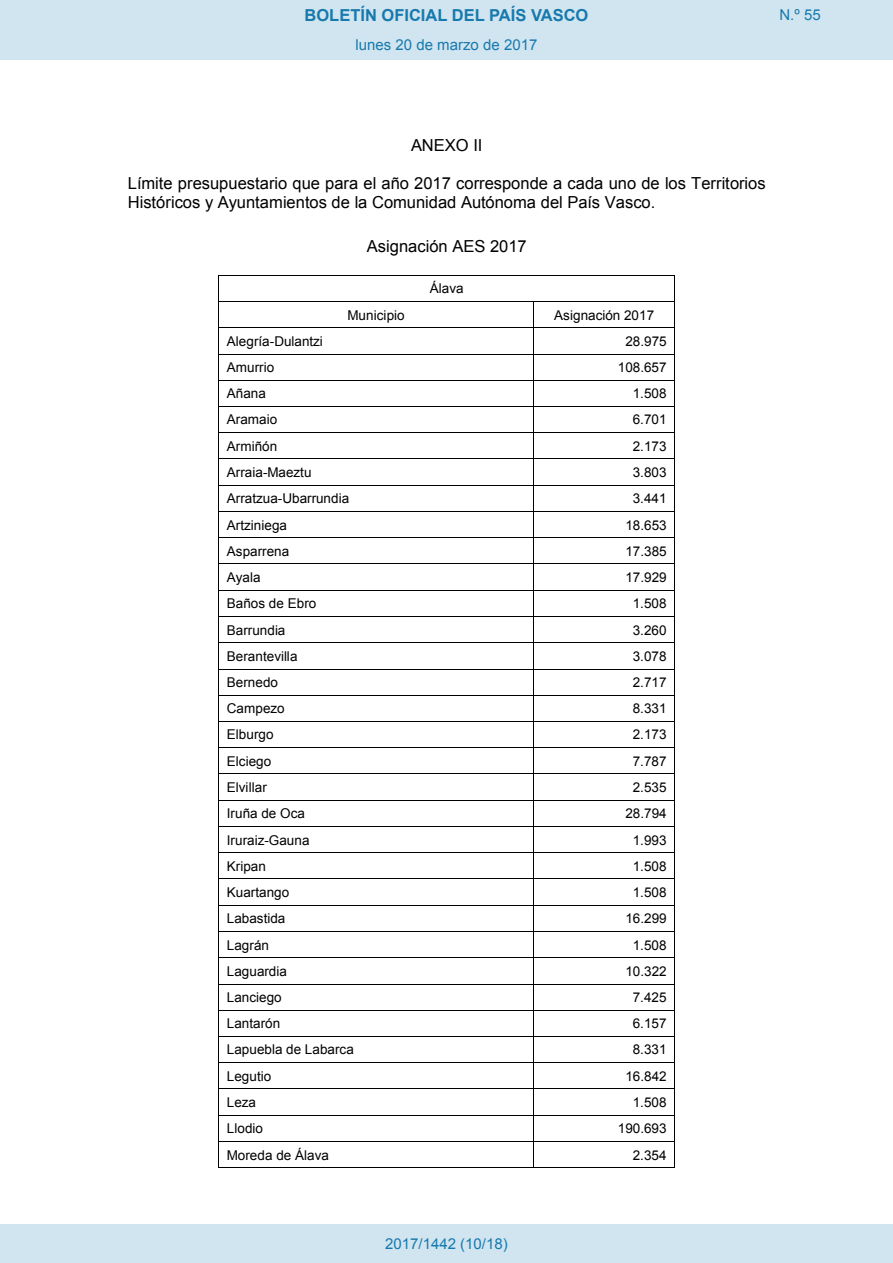
<style>
.page{position:relative;width:893px;height:1263px;background:#fff}
.page>*{position:absolute;margin:0;border:0;box-sizing:border-box;transform-origin:0 0}
.t1{font:16.5px/18.9px "Arial";color:#000}
.t2{font:700 16.5px "Arial";color:#1879ad}
.Paginacion_Centro{font:15px "Arial";color:#1879ad}
.t3{font:13.5px "Arial";letter-spacing:.005em;color:#000}
</style>
<div class="page">
<hr style="left:219px;top:275px;width:455px;height:1px;background:#000">
<hr style="left:219px;top:301px;width:314px;height:1px;background:#000">
<hr style="left:534px;top:301px;width:140px;height:1px;background:#000">
<hr style="left:219px;top:327px;width:314px;height:1px;background:#000">
<hr style="left:534px;top:327px;width:140px;height:1px;background:#000">
<hr style="left:219px;top:354px;width:314px;height:1px;background:#000">
<hr style="left:534px;top:354px;width:140px;height:1px;background:#000">
<hr style="left:219px;top:380px;width:314px;height:1px;background:#000">
<hr style="left:534px;top:380px;width:140px;height:1px;background:#000">
<hr style="left:219px;top:406px;width:314px;height:1px;background:#000">
<hr style="left:534px;top:406px;width:140px;height:1px;background:#000">
<hr style="left:219px;top:432px;width:314px;height:1px;background:#000">
<hr style="left:534px;top:432px;width:140px;height:1px;background:#000">
<hr style="left:219px;top:459px;width:314px;height:1px;background:#000">
<hr style="left:534px;top:459px;width:140px;height:1px;background:#000">
<hr style="left:219px;top:485px;width:314px;height:1px;background:#000">
<hr style="left:534px;top:485px;width:140px;height:1px;background:#000">
<hr style="left:219px;top:511px;width:314px;height:1px;background:#000">
<hr style="left:534px;top:511px;width:140px;height:1px;background:#000">
<hr style="left:219px;top:537px;width:314px;height:1px;background:#000">
<hr style="left:534px;top:537px;width:140px;height:1px;background:#000">
<hr style="left:219px;top:564px;width:314px;height:1px;background:#000">
<hr style="left:534px;top:564px;width:140px;height:1px;background:#000">
<hr style="left:219px;top:590px;width:314px;height:1px;background:#000">
<hr style="left:534px;top:590px;width:140px;height:1px;background:#000">
<hr style="left:219px;top:616px;width:314px;height:1px;background:#000">
<hr style="left:534px;top:616px;width:140px;height:1px;background:#000">
<hr style="left:219px;top:642px;width:314px;height:1px;background:#000">
<hr style="left:534px;top:642px;width:140px;height:1px;background:#000">
<hr style="left:219px;top:669px;width:314px;height:1px;background:#000">
<hr style="left:534px;top:669px;width:140px;height:1px;background:#000">
<hr style="left:219px;top:695px;width:314px;height:1px;background:#000">
<hr style="left:534px;top:695px;width:140px;height:1px;background:#000">
<hr style="left:219px;top:721px;width:314px;height:1px;background:#000">
<hr style="left:534px;top:721px;width:140px;height:1px;background:#000">
<hr style="left:219px;top:747px;width:314px;height:1px;background:#000">
<hr style="left:534px;top:747px;width:140px;height:1px;background:#000">
<hr style="left:219px;top:774px;width:314px;height:1px;background:#000">
<hr style="left:534px;top:774px;width:140px;height:1px;background:#000">
<hr style="left:219px;top:800px;width:314px;height:1px;background:#000">
<hr style="left:534px;top:800px;width:140px;height:1px;background:#000">
<hr style="left:219px;top:826px;width:314px;height:1px;background:#000">
<hr style="left:534px;top:826px;width:140px;height:1px;background:#000">
<hr style="left:219px;top:852px;width:314px;height:1px;background:#000">
<hr style="left:534px;top:852px;width:140px;height:1px;background:#000">
<hr style="left:219px;top:878px;width:314px;height:1px;background:#000">
<hr style="left:534px;top:878px;width:140px;height:1px;background:#000">
<hr style="left:219px;top:905px;width:314px;height:1px;background:#000">
<hr style="left:534px;top:905px;width:140px;height:1px;background:#000">
<hr style="left:219px;top:931px;width:314px;height:1px;background:#000">
<hr style="left:534px;top:931px;width:140px;height:1px;background:#000">
<hr style="left:219px;top:957px;width:314px;height:1px;background:#000">
<hr style="left:534px;top:957px;width:140px;height:1px;background:#000">
<hr style="left:219px;top:984px;width:314px;height:1px;background:#000">
<hr style="left:534px;top:984px;width:140px;height:1px;background:#000">
<hr style="left:219px;top:1010px;width:314px;height:1px;background:#000">
<hr style="left:534px;top:1010px;width:140px;height:1px;background:#000">
<hr style="left:219px;top:1036px;width:314px;height:1px;background:#000">
<hr style="left:534px;top:1036px;width:140px;height:1px;background:#000">
<hr style="left:219px;top:1062px;width:314px;height:1px;background:#000">
<hr style="left:534px;top:1062px;width:140px;height:1px;background:#000">
<hr style="left:219px;top:1088px;width:314px;height:1px;background:#000">
<hr style="left:534px;top:1088px;width:140px;height:1px;background:#000">
<hr style="left:219px;top:1115px;width:314px;height:1px;background:#000">
<hr style="left:534px;top:1115px;width:140px;height:1px;background:#000">
<hr style="left:219px;top:1141px;width:314px;height:1px;background:#000">
<hr style="left:534px;top:1141px;width:140px;height:1px;background:#000">
<svg style="left:218px;top:275px;width:1px;height:893px"></svg>
<hr style="left:219px;top:1167px;width:314px;height:1px;background:#000">
<svg style="left:533px;top:301px;width:1px;height:867px"></svg>
<hr style="left:534px;top:1167px;width:140px;height:1px;background:#000">
<svg style="left:674px;top:275px;width:1px;height:893px"></svg>
<div style="left:0;top:0;width:893px;height:60px;background:#d0e5f0"></div>
<div style="left:0;top:1225px;width:893px;height:38px;background:#d0e5f0"></div>
<p class="t2" style="left:305px;top:4px;width:285px">BOLETÍN OFICIAL DEL PAÍS VASCO</p>
<p class="Paginacion_Centro" style="left:779px;top:5px;width:43px">N.º 55</p>
<p class="Paginacion_Centro" style="left:356px;top:35px;width:183px">lunes 20 de marzo de 2017</p>
<p class="t1" style="left:411px;top:136px;width:73px">ANEXO II</p>
<p class="t1" style="left:128px;top:174px;width:639px">Límite presupuestario que para el año 2017 corresponde a cada uno de los Territorios<br>Históricos y Ayuntamientos de la Comunidad Autónoma del País Vasco.</p>
<p class="t1" style="left:367px;top:237px;width:161px">Asignación AES 2017</p>
<p class="t3" style="left:430px;top:280px;width:35px">Álava</p>
<p class="t3" style="left:348px;top:306px;width:59px">Municipio</p>
<p class="t3" style="left:554px;top:306px;width:101px">Asignación 2017</p>
<p class="t3" style="left:227px;top:332px;width:98px">Alegría-Dulantzi</p>
<p class="t3" style="left:625px;top:332px;width:43px">28.975</p>
<p class="t3" style="left:227px;top:358px;width:49px">Amurrio</p>
<p class="t3" style="left:618px;top:358px;width:50px">108.657</p>
<p class="t3" style="left:227px;top:385px;width:41px">Añana</p>
<p class="t3" style="left:633px;top:385px;width:35px">1.508</p>
<p class="t3" style="left:227px;top:411px;width:52px">Aramaio</p>
<p class="t3" style="left:633px;top:411px;width:35px">6.701</p>
<p class="t3" style="left:227px;top:437px;width:52px">Armiñón</p>
<p class="t3" style="left:633px;top:437px;width:35px">2.173</p>
<p class="t3" style="left:227px;top:463px;width:86px">Arraia-Maeztu</p>
<p class="t3" style="left:633px;top:463px;width:35px">3.803</p>
<p class="t3" style="left:227px;top:490px;width:124px">Arratzua-Ubarrundia</p>
<p class="t3" style="left:633px;top:490px;width:35px">3.441</p>
<p class="t3" style="left:227px;top:516px;width:62px">Artziniega</p>
<p class="t3" style="left:625px;top:516px;width:43px">18.653</p>
<p class="t3" style="left:227px;top:542px;width:64px">Asparrena</p>
<p class="t3" style="left:625px;top:542px;width:43px">17.385</p>
<p class="t3" style="left:227px;top:568px;width:35px">Ayala</p>
<p class="t3" style="left:625px;top:568px;width:43px">17.929</p>
<p class="t3" style="left:227px;top:595px;width:91px">Baños de Ebro</p>
<p class="t3" style="left:633px;top:595px;width:35px">1.508</p>
<p class="t3" style="left:227px;top:621px;width:60px">Barrundia</p>
<p class="t3" style="left:633px;top:621px;width:35px">3.260</p>
<p class="t3" style="left:227px;top:647px;width:72px">Berantevilla</p>
<p class="t3" style="left:633px;top:647px;width:35px">3.078</p>
<p class="t3" style="left:227px;top:673px;width:53px">Bernedo</p>
<p class="t3" style="left:633px;top:673px;width:35px">2.717</p>
<p class="t3" style="left:227px;top:699px;width:59px">Campezo</p>
<p class="t3" style="left:633px;top:699px;width:35px">8.331</p>
<p class="t3" style="left:227px;top:726px;width:48px">Elburgo</p>
<p class="t3" style="left:633px;top:726px;width:35px">2.173</p>
<p class="t3" style="left:227px;top:752px;width:46px">Elciego</p>
<p class="t3" style="left:633px;top:752px;width:35px">7.787</p>
<p class="t3" style="left:227px;top:778px;width:41px">Elvillar</p>
<p class="t3" style="left:633px;top:778px;width:35px">2.535</p>
<p class="t3" style="left:227px;top:805px;width:80px">Iruña de Oca</p>
<p class="t3" style="left:625px;top:805px;width:43px">28.794</p>
<p class="t3" style="left:227px;top:831px;width:84px">Iruraiz-Gauna</p>
<p class="t3" style="left:633px;top:831px;width:35px">1.993</p>
<p class="t3" style="left:227px;top:857px;width:41px">Kripan</p>
<p class="t3" style="left:633px;top:857px;width:35px">1.508</p>
<p class="t3" style="left:227px;top:883px;width:64px">Kuartango</p>
<p class="t3" style="left:633px;top:883px;width:35px">1.508</p>
<p class="t3" style="left:227px;top:910px;width:60px">Labastida</p>
<p class="t3" style="left:625px;top:910px;width:43px">16.299</p>
<p class="t3" style="left:227px;top:936px;width:44px">Lagrán</p>
<p class="t3" style="left:633px;top:936px;width:35px">1.508</p>
<p class="t3" style="left:227px;top:962px;width:62px">Laguardia</p>
<p class="t3" style="left:625px;top:962px;width:43px">10.322</p>
<p class="t3" style="left:227px;top:988px;width:56px">Lanciego</p>
<p class="t3" style="left:633px;top:988px;width:35px">7.425</p>
<p class="t3" style="left:227px;top:1014px;width:55px">Lantarón</p>
<p class="t3" style="left:633px;top:1014px;width:35px">6.157</p>
<p class="t3" style="left:227px;top:1041px;width:128px">Lapuebla de Labarca</p>
<p class="t3" style="left:633px;top:1041px;width:35px">8.331</p>
<p class="t3" style="left:227px;top:1067px;width:46px">Legutio</p>
<p class="t3" style="left:625px;top:1067px;width:43px">16.842</p>
<p class="t3" style="left:227px;top:1093px;width:31px">Leza</p>
<p class="t3" style="left:633px;top:1093px;width:35px">1.508</p>
<p class="t3" style="left:227px;top:1120px;width:38px">Llodio</p>
<p class="t3" style="left:618px;top:1120px;width:50px">190.693</p>
<p class="t3" style="left:227px;top:1146px;width:104px">Moreda de Álava</p>
<p class="t3" style="left:633px;top:1146px;width:35px">2.354</p>
<p class="Paginacion_Centro" style="left:385px;top:1234px;width:124px">2017/1442 (10/18)</p>
</div>
